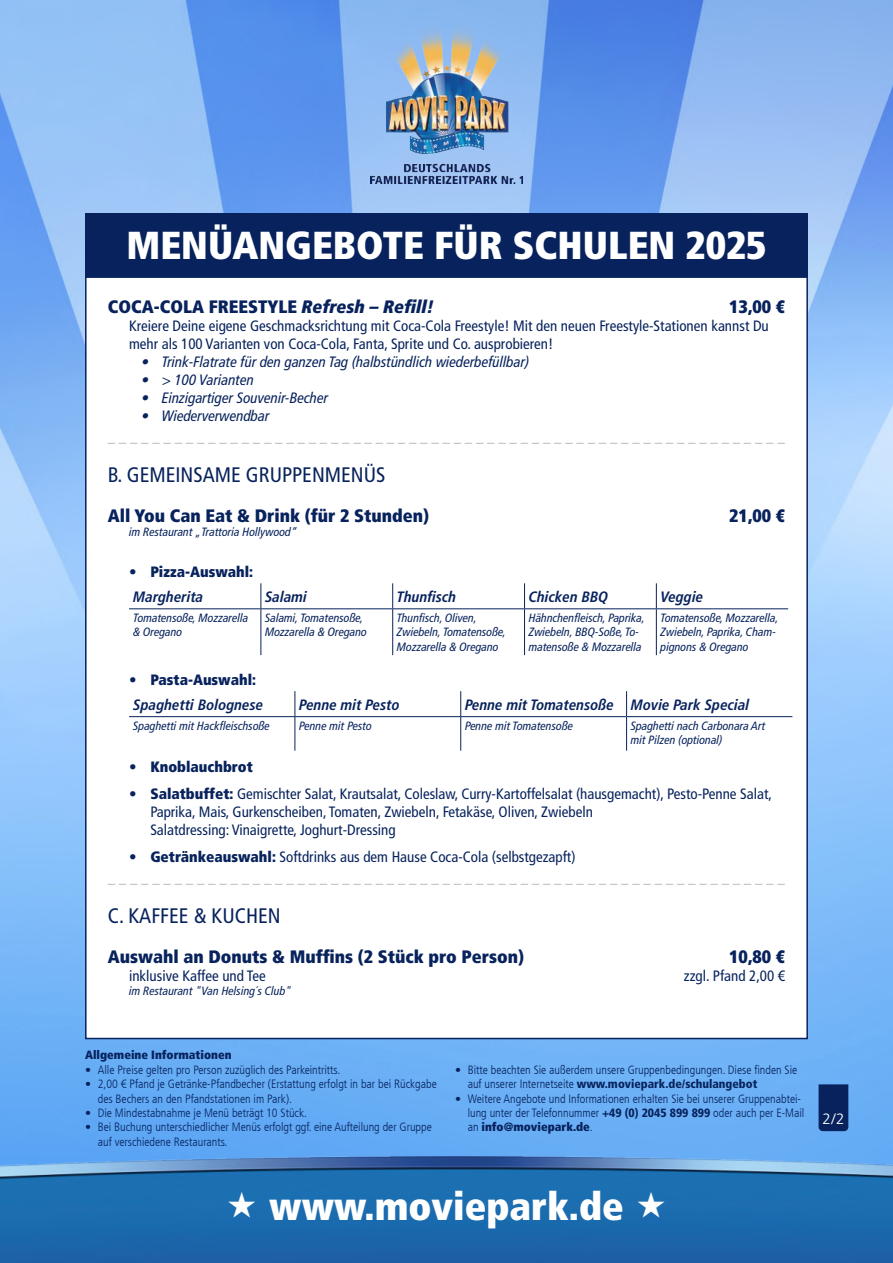
<style>
.page{position:relative;width:893px;height:1263px;background:#fff}
.page>*{position:absolute;margin:0;border:0;box-sizing:border-box;transform-origin:0 0}
.t1{font:900 condensed 39px "Frutiger LT Com";color:#fff}
.t2{font:condensed 21px "Frutiger LT Com";color:#07225c}
.t3{font:900 condensed 18px "Frutiger LT Com";color:#07225c}
.t4{font:condensed 15px/18px "Frutiger LT Com";color:#07225c}
.t5{font:italic condensed 15px "Frutiger LT Com";color:#07225c}
.t6{font:italic 700 condensed 15px "Frutiger LT Com";color:#07225c}
.t7{font:900 condensed 15px "Frutiger LT Com";color:#07225c}
.t8{font:300 15px "Frutiger LT Com";color:#fff}
.t9{font:300 condensed 12px/14.4px "Frutiger LT Com";color:#07225c}
.t10{font:italic condensed 12px/14.4px "Frutiger LT Com";color:#07225c}
.t11{font:condensed 12px "Frutiger LT Com";color:#969698;scale:1.25 1}
.t12{font:900 condensed 12px "Frutiger LT Com";color:#07225c}
.s1{font-family:"Frutiger LT Com Extra Blk Cn Ita";font-weight:400;font-stretch:normal}
.s2{font-weight:900}
</style>
<div class="page">
<img style="left:0;top:0;width:893px;height:1157px">
<img style="left:0;top:1157px;width:893px;height:106px">
<img style="left:370px;top:21px;width:152px;height:163px">
<div style="left:86px;top:277px;width:721px;height:761px;background:#fff"></div>
<svg style="left:260px;top:583px;width:1px;height:25px"></svg>
<svg style="left:392px;top:583px;width:1px;height:25px"></svg>
<svg style="left:524px;top:583px;width:1px;height:25px"></svg>
<svg style="left:656px;top:583px;width:1px;height:25px"></svg>
<hr style="left:129px;top:608px;width:132px;height:1px;background:#07225c">
<hr style="left:261px;top:608px;width:132px;height:1px;background:#07225c">
<hr style="left:260px;top:609px;width:1px;height:46px;background:#07225c">
<hr style="left:393px;top:608px;width:131px;height:1px;background:#07225c">
<hr style="left:392px;top:609px;width:1px;height:46px;background:#07225c">
<hr style="left:524px;top:608px;width:132px;height:1px;background:#07225c">
<hr style="left:524px;top:609px;width:1px;height:46px;background:#07225c">
<hr style="left:656px;top:608px;width:132px;height:1px;background:#07225c">
<hr style="left:656px;top:609px;width:1px;height:46px;background:#07225c">
<svg style="left:295px;top:691px;width:1px;height:25px"></svg>
<svg style="left:460px;top:691px;width:1px;height:25px"></svg>
<svg style="left:626px;top:691px;width:1px;height:25px"></svg>
<hr style="left:129px;top:716px;width:166px;height:1px;background:#07225c">
<hr style="left:295px;top:716px;width:166px;height:1px;background:#07225c">
<hr style="left:295px;top:717px;width:1px;height:34px;background:#07225c">
<hr style="left:461px;top:716px;width:166px;height:1px;background:#07225c">
<hr style="left:460px;top:717px;width:1px;height:34px;background:#07225c">
<hr style="left:627px;top:716px;width:165px;height:1px;background:#07225c">
<hr style="left:626px;top:717px;width:1px;height:34px;background:#07225c">
<div style="left:85px;top:213px;width:723px;height:63px;background:#07225c"></div>
<svg style="left:819px;top:1084px;width:29px;height:47px"></svg>
<svg style="left:228px;top:1192px;width:27px;height:26px"></svg>
<svg style="left:638px;top:1192px;width:27px;height:26px"></svg>
<h1 class="t1" style="left:126px;top:222px;width:642px">MENÜANGEBOTE FÜR SCHULEN 2025</h1>
<h3 class="t3" style="left:108px;top:295px;width:328px">COCA-COLA FREESTYLE <span class="s1">Refresh – Refill!</span></h3>
<h3 class="t3" style="left:729px;top:295px;width:58px">13,00 €</h3>
<p class="t4" style="left:129px;top:317px;width:641px">Kreiere Deine eigene Geschmacksrichtung mit Coca-Cola Freestyle! Mit den neuen Freestyle-Stationen kannst Du mehr als 100 Varianten von Coca-Cola, Fanta, Sprite und Co. ausprobieren!</p>
<p class="t5" style="left:142px;top:353px;width:389px">• Trink-Flatrate für den ganzen Tag (halbstündlich wiederbefüllbar)</p>
<p class="t5" style="left:142px;top:371px;width:114px">• &gt; 100 Varianten</p>
<p class="t5" style="left:142px;top:389px;width:188px">• Einzigartiger Souvenir-Becher</p>
<p class="t5" style="left:142px;top:407px;width:129px">• Wiederverwendbar</p>
<p class="t11" style="left:108px;top:430px;width:543px">_ _ _ _ _ _ _ _ _ _ _ _ _ _ _ _ _ _ _ _ _ _ _ _ _ _ _ _ _ _ _ _ _ _ _ _ _ _ _ _ _ _ _ _ _ _ _ _ _ _ _ _ _ _ _ _ _ _ _ _ _</p>
<h2 class="t2" style="left:108px;top:462px;width:279px">B. GEMEINSAME GRUPPENMENÜS</h2>
<h3 class="t3" style="left:108px;top:504px;width:323px">All You Can Eat &amp; Drink (für 2 Stunden)</h3>
<h3 class="t3" style="left:729px;top:504px;width:58px">21,00 €</h3>
<p class="t10" style="left:129px;top:525px;width:169px">im Restaurant „Trattoria Hollywood“</p>
<p class="t7" style="left:129px;top:563px;width:126px">• Pizza-Auswahl:</p>
<p class="t6" style="left:133px;top:588px;width:72px">Margherita</p>
<p class="t6" style="left:265px;top:588px;width:43px">Salami</p>
<p class="t6" style="left:397px;top:588px;width:61px">Thunfisch</p>
<p class="t6" style="left:529px;top:588px;width:81px">Chicken BBQ</p>
<p class="t6" style="left:661px;top:588px;width:44px">Veggie</p>
<p class="t10" style="left:133px;top:611px;width:117px">Tomatensoße, Mozzarella &amp; Oregano</p>
<p class="t10" style="left:265px;top:611px;width:103px">Salami, Tomatensoße,<br>Mozzarella &amp; Oregano</p>
<p class="t10" style="left:397px;top:611px;width:110px">Thunfisch, Oliven,<br>Zwiebeln, Tomatensoße,<br>Mozzarella &amp; Oregano</p>
<p class="t10" style="left:529px;top:611px;width:118px">Hähnchenfleisch, Paprika,<br>Zwiebeln, BBQ-Soße, To&shy;matensoße &amp; Mozzarella</p>
<p class="t10" style="left:661px;top:611px;width:119px">Tomatensoße, Mozzarella,<br>Zwiebeln, Paprika, Cham&shy;pignons &amp; Oregano</p>
<p class="t7" style="left:129px;top:671px;width:129px">• Pasta-Auswahl:</p>
<p class="t6" style="left:133px;top:695px;width:132px">Spaghetti Bolognese</p>
<p class="t6" style="left:299px;top:695px;width:102px">Penne mit Pesto</p>
<p class="t6" style="left:465px;top:695px;width:286px">Penne mit Tomatensoße Movie Park Special</p>
<p class="t10" style="left:133px;top:719px;width:138px">Spaghetti mit Hackfleischsoße</p>
<p class="t10" style="left:299px;top:719px;width:74px">Penne mit Pesto</p>
<p class="t10" style="left:465px;top:719px;width:110px">Penne mit Tomatensoße</p>
<p class="t10" style="left:631px;top:719px;width:136px">Spaghetti nach Carbonara Art mit Pilzen (optional)</p>
<p class="t7" style="left:129px;top:757px;width:125px">• Knoblauchbrot</p>
<p class="t4" style="left:150px;top:784px;width:623px;text-indent:-21px"><span class="s2">• Salatbuffet:</span> Gemischter Salat, Krautsalat, Coleslaw, Curry-Kartoffelsalat (hausgemacht), Pesto-Penne Salat,<br>Paprika, Mais, Gurkenscheiben, Tomaten, Zwiebeln, Fetakäse, Oliven, Zwiebeln<br>Salatdressing: Vinaigrette, Joghurt-Dressing</p>
<p class="t4" style="left:129px;top:847px;width:448px"><span class="s2">• Getränkeauswahl:</span> Softdrinks aus dem Hause Coca-Cola (selbstgezapft)</p>
<p class="t11" style="left:108px;top:871px;width:543px">_ _ _ _ _ _ _ _ _ _ _ _ _ _ _ _ _ _ _ _ _ _ _ _ _ _ _ _ _ _ _ _ _ _ _ _ _ _ _ _ _ _ _ _ _ _ _ _ _ _ _ _ _ _ _ _ _ _ _ _ _</p>
<h2 class="t2" style="left:108px;top:903px;width:175px">C. KAFFEE &amp; KUCHEN</h2>
<h3 class="t3" style="left:108px;top:945px;width:418px">Auswahl an Donuts &amp; Muffins (2 Stück pro Person)</h3>
<h3 class="t3" style="left:729px;top:945px;width:58px">10,80 €</h3>
<p class="t4" style="left:129px;top:966px;width:138px">inklusive Kaffee und Tee</p>
<p class="t4" style="left:684px;top:966px;width:103px">zzgl. Pfand 2,00 €</p>
<p class="t10" style="left:129px;top:984px;width:164px">im Restaurant "Van Helsing´s Club"</p>
<p class="t12" style="left:85px;top:1048px;width:148px">Allgemeine Informationen</p>
<p class="t9" style="left:85px;top:1062px;width:257px">• Alle Preise gelten pro Person zuzüglich des Parkeintritts.</p>
<p class="t9" style="left:98px;top:1077px;width:340px;text-indent:-13px">• 2,00 € Pfand je Getränke-Pfandbecher (Erstattung erfolgt in bar bei Rückgabe des Bechers an den Pfandstationen im Park).</p>
<p class="t9" style="left:85px;top:1106px;width:224px">• Die Mindestabnahme je Menü beträgt 10 Stück.</p>
<p class="t9" style="left:98px;top:1120px;width:336px;text-indent:-13px">• Bei Buchung unterschiedlicher Menüs erfolgt ggf. eine Aufteilung der Gruppe auf verschiedene Restaurants.</p>
<p class="t9" style="left:468px;top:1062px;width:331px;text-indent:-13px">• Bitte beachten Sie außerdem unsere Gruppenbedingungen. Diese finden Sie auf unserer Internetseite <span class="s2">www.moviepark.de/schulangebot</span></p>
<p class="t9" style="left:468px;top:1091px;width:338px;text-indent:-13px">• Weitere Angebote und Informationen erhalten Sie bei unserer Gruppenabtei&shy;lung unter der Telefonnummer <span class="s2">+49 (0) 2045 899 899</span> oder auch per E-Mail an <span class="s2">info@moviepark.de</span>.</p>
<h1 class="t1" style="left:269px;top:1183px;width:356px">www.moviepark.de</h1>
<p class="t8" style="left:822px;top:1110px;width:23px">2/2</p>
</div>
